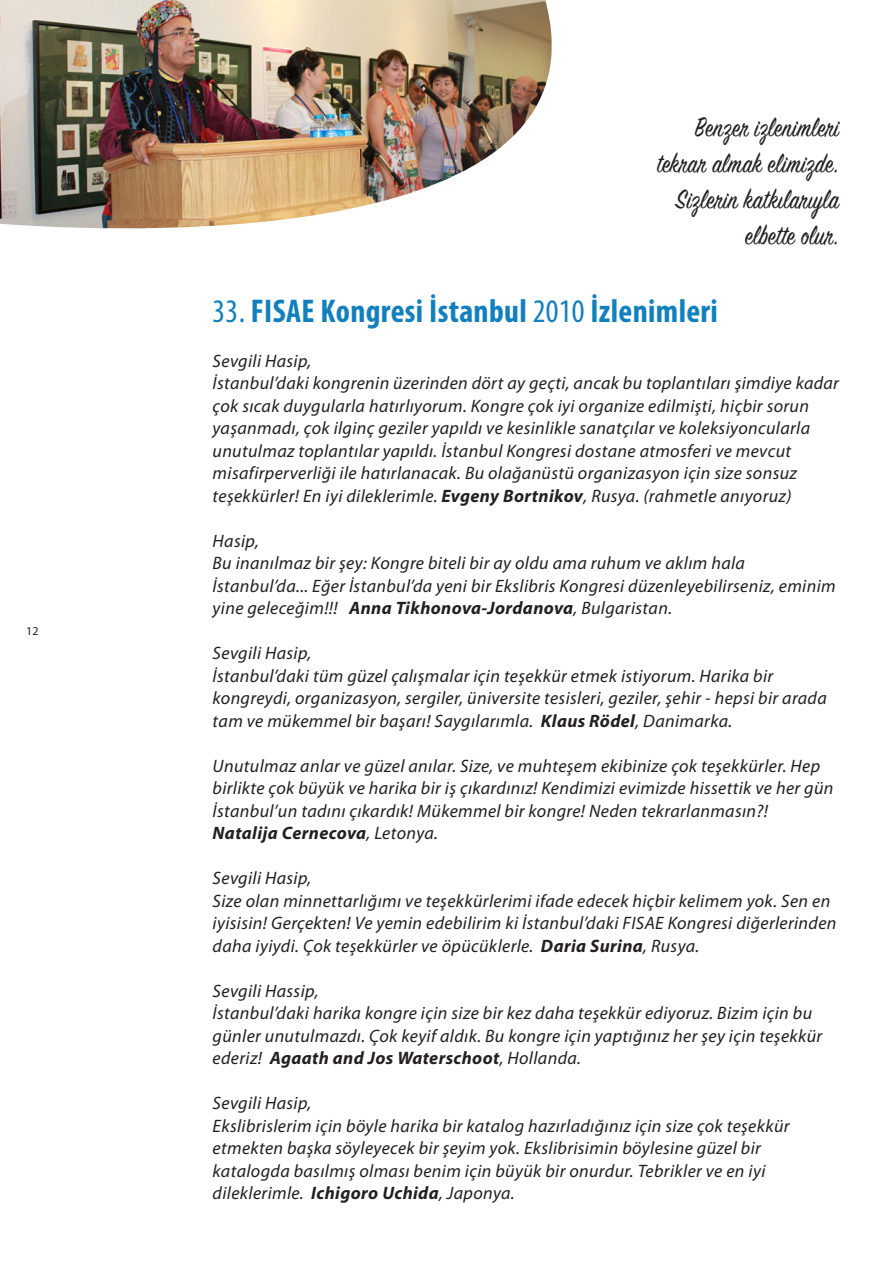
<style>
.page{position:relative;width:893px;height:1263px;background:#fff}
.page>*{position:absolute;margin:0;border:0;box-sizing:border-box;transform-origin:0 0}
.t1{font:700 condensed 33px "Myriad Pro";letter-spacing:.01em;color:#1280bd}
.t2{font:30px "Sign Painter House Script";letter-spacing:.02em;color:#231f20;scale:.8 1}
.t3{font:italic 18px/22.5px "Myriad Pro";letter-spacing:.02em;color:#231f20}
.t4{font:italic 700 18px "Myriad Pro";letter-spacing:.02em;color:#231f20}
.t5{font:12px "Myriad Pro";color:#231f20}
.s1{font-weight:400}
.s2{font-weight:700}
</style>
<div class="page">
<img style="left:0;top:0;width:552px;height:229px">
<p class="t5" style="left:26px;top:623px;width:14px">12</p>
<p class="t2" style="left:695px;top:109px;width:182px">Benzer izlenimleri</p>
<p class="t2" style="left:657px;top:145px;width:229px">tekrar almak elimizde.</p>
<p class="t2" style="left:676px;top:181px;width:205px">Sizlerin katkılarıyla</p>
<p class="t2" style="left:745px;top:217px;width:119px">elbette olur.</p>
<p class="t1" style="left:213px;top:291px;width:507px"><span class="s1">33.</span> FISAE Kongresi İstanbul <span class="s1">2010</span> İzlenimleri</p>
<p class="t3" style="left:213px;top:349px;width:628px">Sevgili Hasip,<br>İstanbul’daki kongrenin üzerinden dört ay geçti, ancak bu toplantıları şimdiye kadar çok sıcak duygularla hatırlıyorum. Kongre çok iyi organize edilmişti, hiçbir sorun yaşanmadı, çok ilginç geziler yapıldı ve kesinlikle sanatçılar ve koleksiyoncularla unutulmaz toplantılar yapıldı. İstanbul Kongresi dostane atmosferi ve mevcut misafirperverliği ile hatırlanacak. Bu olağanüstü organizasyon için size sonsuz teşekkürler! En iyi dileklerimle. <span class="s2">Evgeny Bortnikov</span>, Rusya. (rahmetle anıyoruz)</p>
<p class="t3" style="left:213px;top:529px;width:625px">Hasip,<br>Bu inanılmaz bir şey: Kongre biteli bir ay oldu ama ruhum ve aklım hala İstanbul’da... Eğer İstanbul’da yeni bir Ekslibris Kongresi düzenleyebilirseniz, eminim yine geleceğim!!! <span class="s2">Anna Tikhonova-Jordanova</span>, Bulgaristan.</p>
<p class="t3" style="left:213px;top:641px;width:616px">Sevgili Hasip,<br>İstanbul’daki tüm güzel çalışmalar için teşekkür etmek istiyorum. Harika bir kongreydi, organizasyon, sergiler, üniversite tesisleri, geziler, şehir - hepsi bir arada tam ve mükemmel bir başarı! Saygılarımla. <span class="s2">Klaus Rödel</span>, Danimarka.</p>
<p class="t3" style="left:213px;top:754px;width:622px">Unutulmaz anlar ve güzel anılar. Size, ve muhteşem ekibinize çok teşekkürler. Hep birlikte çok büyük ve harika bir iş çıkardınız! Kendimizi evimizde hissettik ve her gün<br>İstanbul’un tadını çıkardık! Mükemmel bir kongre! Neden tekrarlanmasın?!</p>
<p class="t4" style="left:213px;top:821px;width:227px">Natalija Cernecova<span class="s1">, Letonya.</span></p>
<p class="t3" style="left:213px;top:866px;width:625px">Sevgili Hasip,<br>Size olan minnettarlığımı ve teşekkürlerimi ifade edecek hiçbir kelimem yok. Sen en iyisisin! Gerçekten! Ve yemin edebilirim ki İstanbul’daki FISAE Kongresi diğerlerinden daha iyiydi. Çok teşekkürler ve öpücüklerle. <span class="s2">Daria Surina</span>, Rusya.</p>
<p class="t3" style="left:213px;top:979px;width:611px">Sevgili Hassip,<br>İstanbul’daki harika kongre için size bir kez daha teşekkür ediyoruz. Bizim için bu günler unutulmazdı. Çok keyif aldık. Bu kongre için yaptığınız her şey için teşekkür ederiz! <span class="s2">Agaath and Jos Waterschoot</span>, Hollanda.</p>
<p class="t3" style="left:213px;top:1091px;width:578px">Sevgili Hasip,<br>Ekslibrislerim için böyle harika bir katalog hazırladığınız için size çok teşekkür etmekten başka söyleyecek bir şeyim yok. Ekslibrisimin böylesine güzel bir katalogda basılmış olması benim için büyük bir onurdur. Tebrikler ve en iyi dileklerimle. <span class="s2">Ichigoro Uchida</span>, Japonya.</p>
</div>
